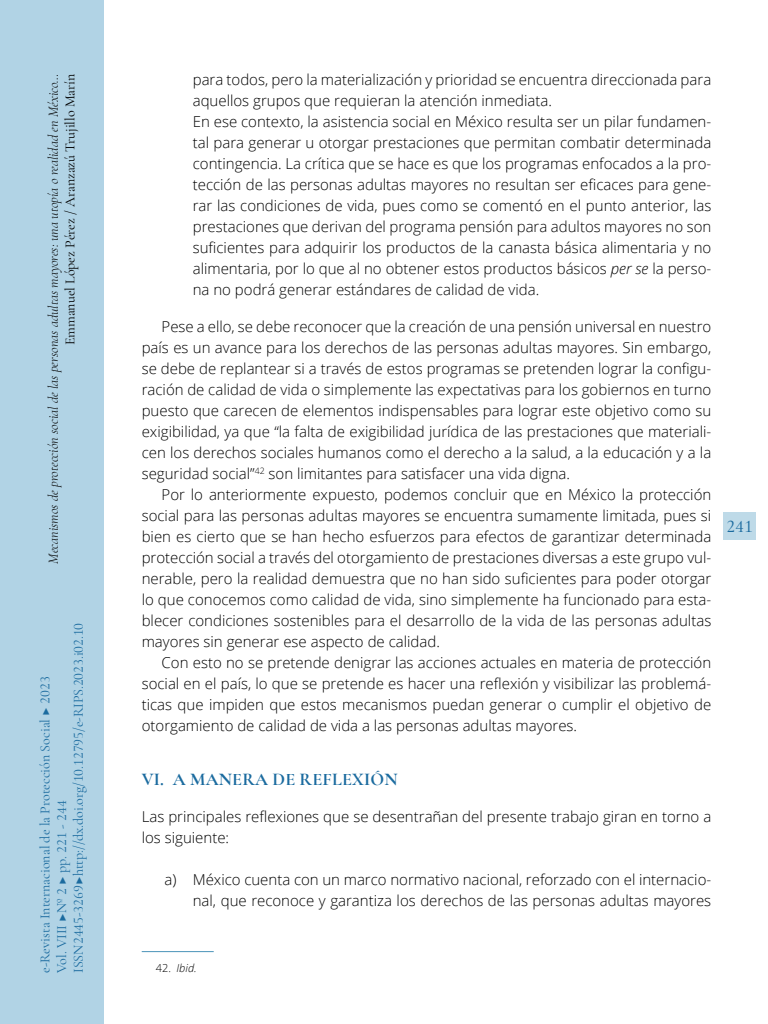
<style>
.page{position:relative;width:768px;height:1024px;background:#fff}
.page>*{position:absolute;margin:0;border:0;box-sizing:border-box;transform-origin:0 0}
._40_Enunciado{font:700 18px "Cormorant Garamond";letter-spacing:.01em;color:#1b6b9f}
.t1{font:500 18px "Cormorant Garamond";color:#1b6b9f}
._69_lista_1_sin{font:300 15px/21px "Open Sans";color:#000}
._00_bsc{font:300 15px/21px "Open Sans";color:#000;text-align:justify}
._00_bsc_esp{font:300 15px/21px "Open Sans";color:#000;text-align:justify}
._00_bsc_Sin{font:300 15px/21px "Open Sans";color:#000}
.t2{font:14px/16.8px "Cormorant Garamond";color:#1b6b9f}
.t3{font:italic 300 14px "Cormorant Garamond";color:#000}
.t4{font:14px "Cormorant Garamond";color:#000}
.zz_notas{font:italic 300 11px "Open Sans";color:#000}
.s1{font-style:italic}
.s2{font-style:normal}
</style>
<div class="page">
<hr style="left:142px;top:951px;width:72px;height:1px;background:#4b94b9">
<div style="left:0;top:0;width:103px;height:1024px;background:#b1d3e5"></div>
<div style="left:724px;top:512px;width:32px;height:28px;background:#bedae8"></div>
<p class="t3" style="left:45px;top:564px;width:491px;rotate:-90deg">Mecanismos de protección social de las personas adultas mayores: una utopía o realidad en México…</p>
<p class="t4" style="left:62px;top:345px;width:273px;rotate:-90deg">Emmanuel López Pérez / Aranzazú Trujillo Marín</p>
<p class="t2" style="left:36px;top:973px;width:352px;rotate:-90deg">e-Revista Internacional de la Protección Social ▶ 2023<br>Vol. VIII ▶Nº 2 ▶ pp. 221 - 244<br>ISSN 2445-3269 ▶ http://dx.doi.org/10.12795/e-RIPS.2023.i02.10</p>
<p class="_69_lista_1_sin" style="left:193px;top:69px;width:520px">para todos, pero la materialización y prioridad se encuentra direccionada para aquellos grupos que requieran la atención inmediata.</p>
<p class="_69_lista_1_sin" style="left:193px;top:111px;width:520px;text-align:justify">En ese contexto, la asistencia social en México resulta ser un pilar fundamen&shy;tal para generar u otorgar prestaciones que permitan combatir determinada contingencia. La crítica que se hace es que los programas enfocados a la pro&shy;tección de las personas adultas mayores no resultan ser eficaces para gene&shy;rar las condiciones de vida, pues como se comentó en el punto anterior, las prestaciones que derivan del programa pensión para adultos mayores no son suficientes para adquirir los productos de la canasta básica alimentaria y no alimentaria, por lo que al no obtener estos productos básicos <span class="s1">per se</span> la perso&shy;na no podrá generar estándares de calidad de vida.</p>
<p class="_00_bsc_esp" style="left:142px;top:316px;width:571px;text-indent:20px">Pese a ello, se debe reconocer que la creación de una pensión universal en nuestro país es un avance para los derechos de las personas adultas mayores. Sin embargo, se debe de replantear si a través de estos programas se pretenden lograr la configu&shy;ración de calidad de vida o simplemente las expectativas para los gobiernos en turno puesto que carecen de elementos indispensables para lograr este objetivo como su exigibilidad, ya que “la falta de exigibilidad jurídica de las prestaciones que materiali&shy;cen los derechos sociales humanos como el derecho a la salud, a la educación y a la seguridad social”<sup>42</sup> son limitantes para satisfacer una vida digna.</p>
<p class="_00_bsc" style="left:142px;top:484px;width:571px;text-indent:20px">Por lo anteriormente expuesto, podemos concluir que en México la protección social para las personas adultas mayores se encuentra sumamente limitada, pues si bien es cierto que se han hecho esfuerzos para efectos de garantizar determinada protección social a través del otorgamiento de prestaciones diversas a este grupo vul&shy;nerable, pero la realidad demuestra que no han sido suficientes para poder otorgar lo que conocemos como calidad de vida, sino simplemente ha funcionado para esta&shy;blecer condiciones sostenibles para el desarrollo de la vida de las personas adultas mayores sin generar ese aspecto de calidad.</p>
<p class="_00_bsc" style="left:142px;top:652px;width:571px;text-indent:20px">Con esto no se pretende denigrar las acciones actuales en materia de protección social en el país, lo que se pretende es hacer una reflexión y visibilizar las problemá&shy;ticas que impiden que estos mecanismos puedan generar o cumplir el objetivo de otorgamiento de calidad de vida a las personas adultas mayores.</p>
<p class="_40_Enunciado" style="left:142px;top:768px;width:257px">VI. A MANERA DE REFLEXIÓN</p>
<p class="_00_bsc_Sin" style="left:142px;top:805px;width:571px">Las principales reflexiones que se desentrañan del presente trabajo giran en torno a los siguiente:</p>
<p class="_69_lista_1_sin" style="left:164px;top:868px;width:548px;text-align:right">a) México cuenta con un marco normativo nacional, reforzado con el internacio&shy;nal, que reconoce y garantiza los derechos de las personas adultas mayores</p>
<p class="t1" style="left:726px;top:515px;width:28px">241</p>
<p class="zz_notas" style="left:156px;top:961px;width:42px"><span class="s2">42.</span> Ibid.</p>
</div>
